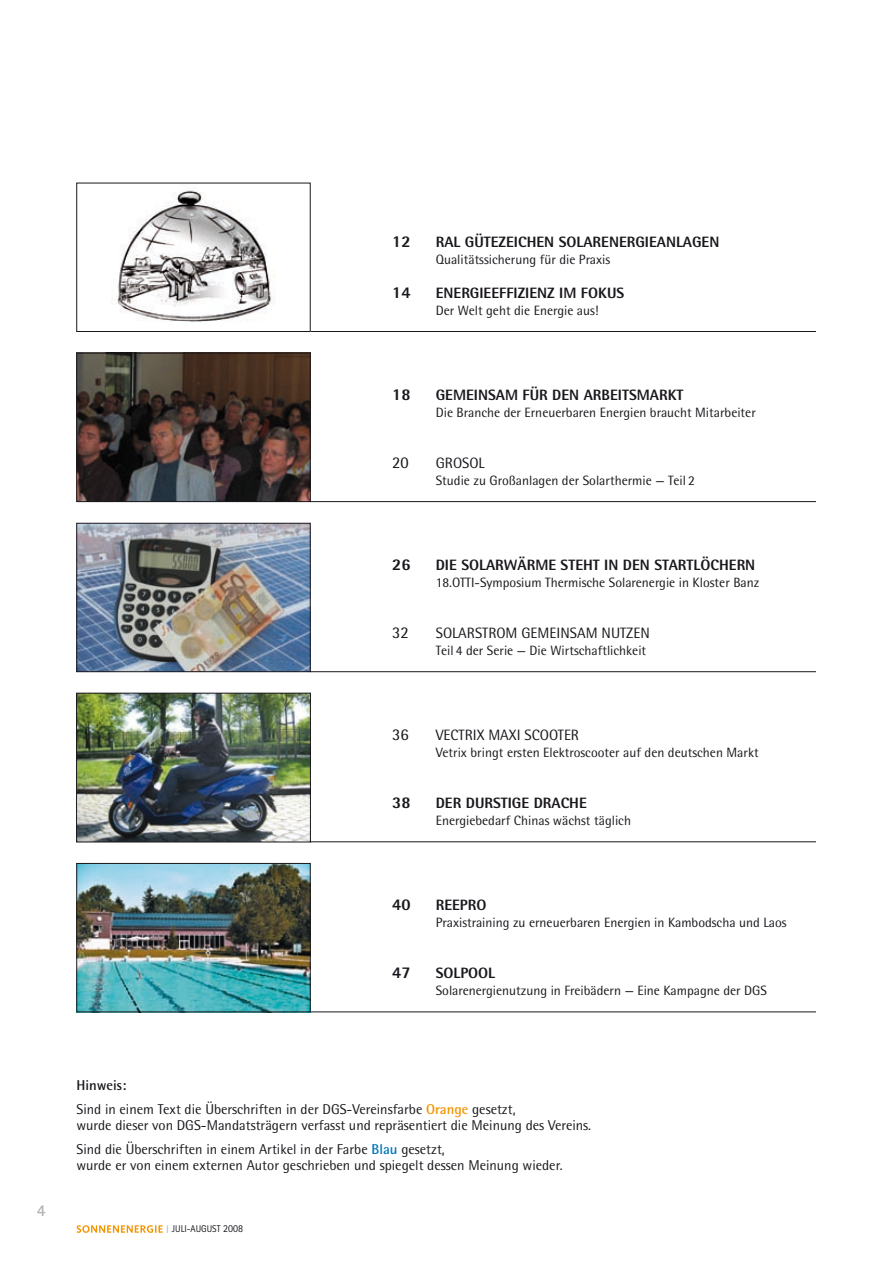
<style>
.page{position:relative;width:893px;height:1263px;background:#fff}
.page>*{position:absolute;margin:0;border:0;box-sizing:border-box;transform-origin:0 0}
.t1{font:800 16.5px "Rotis Semi Sans Std";color:#1a171c}
.t2{font:16.5px "Rotis Semi Sans Std";color:#1a171c}
.t3{font:700 16.5px "Rotis Semi Sans Std";color:#b1b3b4}
.t4{font:800 15px "Rotis Semi Sans Std";color:#1a171c}
.t5{font:15px "Rotis Semi Sans Std";color:#1a171c}
.t6{font:14.25px/24px "Rotis Semi Sans Std";color:#1a171c}
.t7{font:13.5px "Rotis Semi Sans Std";color:#1a171c}
.t8{font:9.75px "Rotis Sans Serif Std";color:#1a171c;scale:.95 1}
.s1{font-weight:700}
.s2{font-weight:700;color:#f39500}
.s3{font-weight:700;color:#0076bd}
.s4{font-size:10.8px;color:#b1b3b4}
.s5{font-size:10.65px}
</style>
<div class="page">
<svg style="left:77px;top:1225px;width:86px;height:8px"></svg>
<img style="left:79px;top:355px;width:229px;height:145px">
<div style="left:77px;top:353px;width:233px;height:149px;border:1px solid #1a171c"></div>
<hr style="left:310px;top:501px;width:506px;height:1px;background:#1a171c">
<hr style="left:310px;top:841px;width:506px;height:1px;background:#1a171c">
<hr style="left:310px;top:1012px;width:506px;height:1px;background:#1a171c">
<img style="left:79px;top:525px;width:229px;height:145px">
<div style="left:77px;top:523px;width:233px;height:149px;border:1px solid #1a171c"></div>
<img style="left:79px;top:865px;width:229px;height:145px">
<div style="left:77px;top:863px;width:233px;height:149px;border:1px solid #1a171c"></div>
<hr style="left:310px;top:671px;width:506px;height:1px;background:#1a171c">
<img style="left:78px;top:695px;width:231px;height:145px">
<div style="left:76px;top:693px;width:235px;height:149px;border:1px solid #1a171c"></div>
<hr style="left:310px;top:331px;width:506px;height:1px;background:#1a171c">
<img style="left:116px;top:190px;width:159px;height:132px">
<div style="left:77px;top:183px;width:233px;height:149px;border:1px solid #1a171c"></div>
<p class="t1" style="left:392px;top:231px;width:20px">12</p>
<p class="t4" style="left:436px;top:232px;width:9px">RAL</p>
<p class="t4" style="left:465px;top:232px;width:256px">GÜTEZEICHEN SOLARENERGIEANLAGEN</p>
<p class="t7" style="left:436px;top:251px;width:176px">Qualitätssicherung für die Praxis</p>
<p class="t1" style="left:392px;top:282px;width:20px">14</p>
<p class="t4" style="left:436px;top:283px;width:190px">ENERGIEEFFIZIENZ IM FOKUS</p>
<p class="t7" style="left:436px;top:302px;width:164px">Der Welt geht die Energie aus!</p>
<p class="t1" style="left:392px;top:384px;width:20px">18</p>
<p class="t4" style="left:436px;top:385px;width:249px">GEMEINSAM FÜR DEN ARBEITSMARKT</p>
<p class="t7" style="left:436px;top:404px;width:322px">Die Branche der Erneuerbaren Energien braucht Mitarbeiter</p>
<p class="t2" style="left:392px;top:452px;width:18px">20</p>
<p class="t5" style="left:436px;top:454px;width:50px">Grosol</p>
<p class="t7" style="left:436px;top:472px;width:261px">Studie zu Großanlagen der Solarthermie — Teil 2</p>
<p class="t1" style="left:392px;top:554px;width:20px">26</p>
<p class="t4" style="left:436px;top:555px;width:321px">DIE SOLARWÄRME STEHT IN DEN STARTLÖCHERN</p>
<p class="t7" style="left:436px;top:574px;width:325px">18.OTTI-Symposium Thermische Solarenergie in Kloster Banz</p>
<p class="t2" style="left:392px;top:622px;width:18px">32</p>
<p class="t5" style="left:436px;top:624px;width:95px">Solarstrom gemei</p>
<p class="t5" style="left:560px;top:624px;width:91px">nsam nutzen</p>
<p class="t7" style="left:436px;top:642px;width:212px">Teil 4 der Serie — Die Wirtschaftlichkeit</p>
<p class="t2" style="left:392px;top:725px;width:18px">36</p>
<p class="t5" style="left:436px;top:726px;width:143px">VECTRIX MAXI SCOOTER</p>
<p class="t7" style="left:436px;top:744px;width:324px">Vetrix bringt ersten Elektroscooter auf den deutschen Markt</p>
<p class="t1" style="left:392px;top:792px;width:20px">38</p>
<p class="t4" style="left:436px;top:793px;width:153px">DER DURSTIGE DRACHE</p>
<p class="t7" style="left:436px;top:812px;width:197px">Energiebedarf Chinas wächst täglich</p>
<p class="t1" style="left:392px;top:894px;width:20px">40</p>
<p class="t4" style="left:436px;top:895px;width:42px">REEPRO</p>
<p class="t7" style="left:436px;top:914px;width:352px">Praxistraining zu erneuerbaren Energien in Kambodscha und Laos</p>
<p class="t1" style="left:392px;top:962px;width:20px">47</p>
<p class="t4" style="left:436px;top:963px;width:43px">SOLPOOL</p>
<p class="t7" style="left:436px;top:982px;width:333px">Solarenergienutzung in Freibädern — Eine Kampagne der DGS</p>
<p class="t3" style="left:37px;top:1200px;width:10px">4</p>
<p class="t6" style="left:76px;top:1073px;width:441px"><span class="s1">Hinweis:<br></span>Sind in einem Text die Überschriften in der DGS-Vereinsfarbe <span class="s2">Orange</span> gesetzt,</p>
<p class="t6" style="left:76px;top:1113px;width:516px">wurde dieser von DGS-Mandatsträgern verfasst und repräsentiert die Meinung des Vereins.<br>Sind die Überschriften in einem Artikel in der Farbe <span class="s3">Blau</span> gesetzt,</p>
<p class="t6" style="left:76px;top:1153px;width:488px">wurde er von einem externen Autor geschrieben und spiegelt dessen Meinung wieder.</p>
<p class="t8" style="left:166px;top:1223px;width:83px"><span class="s4">I</span> JULI-AUGUST <span class="s5">2008</span></p>
</div>
